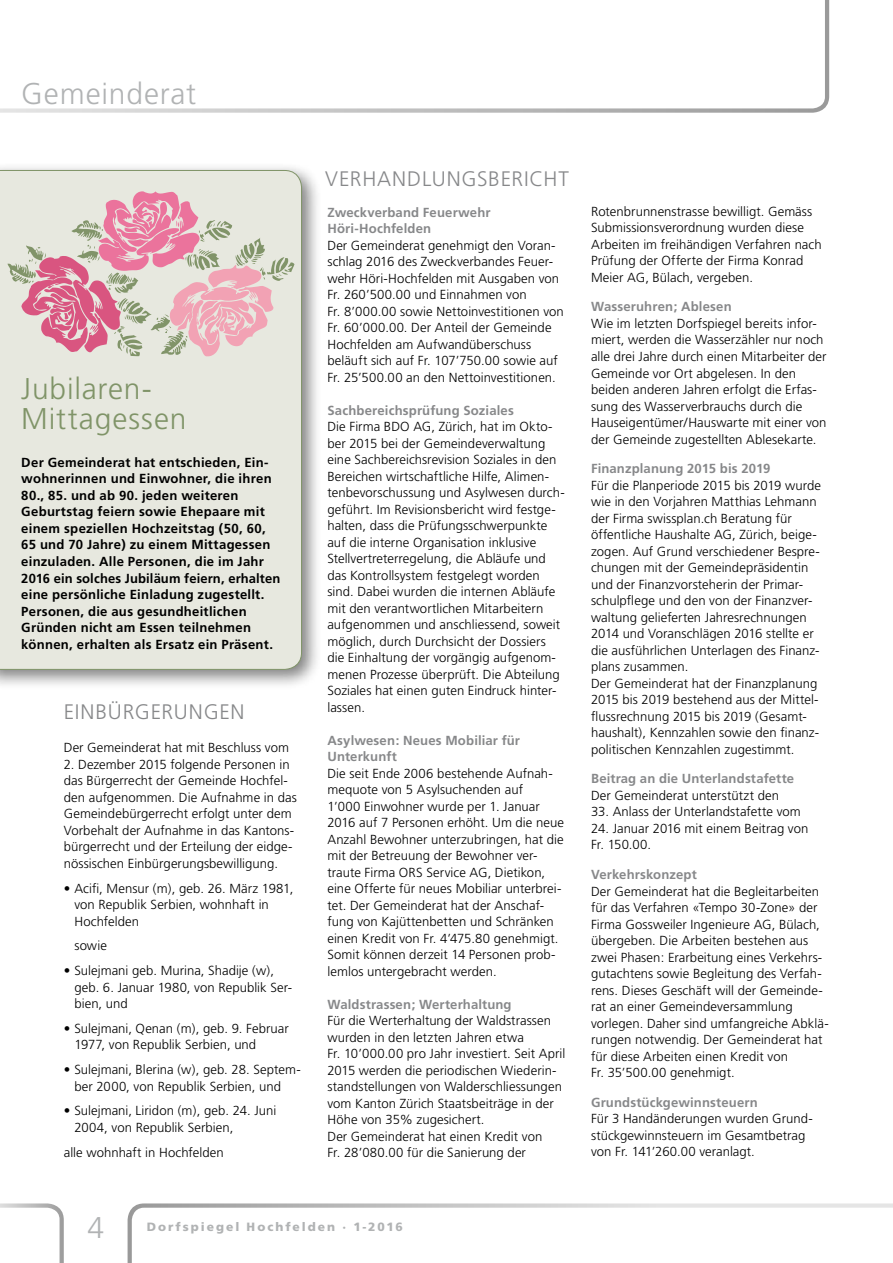
<style>
.page{position:relative;width:893px;height:1263px;background:#fff}
.page>*{position:absolute;margin:0;border:0;box-sizing:border-box;transform-origin:0 0}
.t1{font:300 30px/30px "Frutiger CE";letter-spacing:.03em;color:#809468}
.t2{font:300 30px "Frutiger CE";letter-spacing:.025em;color:#b1b3b4}
.t3{font:300 21px "Frutiger";letter-spacing:.035em;color:#87888a}
.t4{font:300 13.2px/16.5px "Frutiger";letter-spacing:.005em;color:#000}
.t5{font:700 13.2px/16.5px "Frutiger";letter-spacing:.02em;color:#000}
.t6{font:700 13.2px/16.5px "Frutiger";letter-spacing:.01em;color:#87888a}
.t7{font:900 12px "Frutiger";letter-spacing:.165em;color:#b1b3b4}
</style>
<div class="page">
<svg style="left:128px;top:1203px;width:765px;height:60px"></svg>
<svg style="left:0;top:1203px;width:64px;height:60px"></svg>
<svg style="left:0;top:0;width:829px;height:113px"></svg>
<div style="left:0;top:162px;width:322px;height:528px;background:#000;opacity:.5"></div>
<div style="left:0;top:170px;width:302px;height:500px;background:#e7e8df"></div>
<svg style="left:7px;top:191px;width:287px;height:165px;background:#e0c0c2"></svg>
<h1 class="t2" style="left:21px;top:76px;width:176px">Gemeinderat</h1>
<h1 class="t1" style="left:21px;top:374px;width:167px">Jubilaren-<br>Mittagessen</h1>
<p class="t5" style="left:21px;top:454px;width:261px">Der Gemeinderat hat entschieden, Ein&shy;wohnerinnen und Einwohner, die ihren 80., 85. und ab 90. jeden weiteren Geburtstag feiern sowie Ehepaare mit einem speziellen Hochzeitstag (50, 60, 65 und 70 Jahre) zu einem Mittagessen einzuladen. Alle Personen, die im Jahr 2016 ein solches Jubiläum feiern, erhalten eine persönliche Einladung zugestellt.<br>Personen, die aus gesundheitlichen Gründen nicht am Essen teilnehmen können, erhalten als Ersatz ein Präsent.</p>
<h2 class="t3" style="left:64px;top:700px;width:182px">EINBÜRGERUNGEN</h2>
<p class="t4" style="left:64px;top:740px;width:227px">Der Gemeinderat hat mit Beschluss vom</p>
<p class="t4" style="left:64px;top:756px;width:234px">2. Dezember 2015 folgende Personen in das Bürgerrecht der Gemeinde Hochfel&shy;den aufgenommen. Die Aufnahme in das Gemeindebürgerrecht erfolgt unter dem Vorbehalt der Aufnahme in das Kantons&shy;bürgerrecht und der Erteilung der eidge&shy;nössischen Einbürgerungsbewilligung.</p>
<p class="t4" style="left:74px;top:880px;width:220px;text-indent:-11px">• Acifi, Mensur (m), geb. 26. März 1981, von Republik Serbien, wohnhaft in<br>Hochfelden</p>
<p class="t4" style="left:74px;top:938px;width:34px">sowie</p>
<p class="t4" style="left:74px;top:962px;width:219px;text-indent:-11px">• Sulejmani geb. Murina, Shadije (w), geb. 6. Januar 1980, von Republik Ser&shy;bien, und</p>
<p class="t4" style="left:74px;top:1020px;width:216px;text-indent:-11px">• Sulejmani, Qenan (m), geb. 9. Februar<br>1977, von Republik Serbien, und</p>
<p class="t4" style="left:74px;top:1061px;width:228px;text-indent:-11px">• Sulejmani, Blerina (w), geb. 28. Septem&shy;ber 2000, von Republik Serbien, und</p>
<p class="t4" style="left:74px;top:1103px;width:203px;text-indent:-11px">• Sulejmani, Liridon (m), geb. 24. Juni<br>2004, von Republik Serbien,</p>
<p class="t4" style="left:64px;top:1144px;width:161px">alle wohnhaft in Hochfelden</p>
<h2 class="t3" style="left:325px;top:167px;width:245px">VERHANDLUNGSBERICHT</h2>
<p class="t6" style="left:327px;top:204px;width:165px">Zweckverband Feuerwehr<br>Höri-Hochfelden</p>
<p class="t4" style="left:327px;top:237px;width:238px">Der Gemeinderat genehmigt den Voran&shy;schlag 2016 des Zweckverbandes Feuer&shy;wehr Höri-Hochfelden mit Ausgaben von Fr. 260’500.00 und Einnahmen von<br>Fr. 8’000.00 sowie Nettoinvestitionen von Fr. 60’000.00. Der Anteil der Gemeinde Hochfelden am Aufwandüberschuss beläuft sich auf Fr. 107’750.00 sowie auf Fr. 25’500.00 an den Nettoinvestitionen.</p>
<p class="t6" style="left:327px;top:402px;width:188px">Sachbereichsprüfung Soziales</p>
<p class="t4" style="left:327px;top:419px;width:239px">Die Firma BDO AG, Zürich, hat im Okto&shy;ber 2015 bei der Gemeindeverwaltung eine Sachbereichsrevision Soziales in den Bereichen wirtschaftliche Hilfe, Alimen&shy;tenbevorschussung und Asylwesen durch&shy;geführt. Im Revisionsbericht wird festge&shy;halten, dass die Prüfungsschwerpunkte auf die interne Organisation inklusive Stellvertreterregelung, die Abläufe und das Kontrollsystem festgelegt worden sind. Dabei wurden die internen Abläufe mit den verantwortlichen Mitarbeitern aufgenommen und anschliessend, soweit möglich, durch Durchsicht der Dossiers die Einhaltung der vorgängig aufgenom&shy;menen Prozesse überprüft. Die Abteilung Soziales hat einen guten Eindruck hinter&shy;lassen.</p>
<p class="t6" style="left:327px;top:732px;width:194px">Asylwesen: Neues Mobiliar für<br>Unterkunft</p>
<p class="t4" style="left:327px;top:765px;width:238px">Die seit Ende 2006 bestehende Aufnah&shy;mequote von 5 Asylsuchenden auf<br>1’000 Einwohner wurde per 1. Januar 2016 auf 7 Personen erhöht. Um die neue Anzahl Bewohner unterzubringen, hat die mit der Betreuung der Bewohner ver&shy;traute Firma ORS Service AG, Dietikon, eine Offerte für neues Mobiliar unterbrei&shy;tet. Der Gemeinderat hat der Anschaf&shy;fung von Kajüttenbetten und Schränken einen Kredit von Fr. 4’475.80 genehmigt.<br>Somit können derzeit 14 Personen prob&shy;lemlos untergebracht werden.</p>
<p class="t6" style="left:327px;top:996px;width:186px">Waldstrassen; Werterhaltung</p>
<p class="t4" style="left:327px;top:1013px;width:239px">Für die Werterhaltung der Waldstrassen wurden in den letzten Jahren etwa<br>Fr. 10’000.00 pro Jahr investiert. Seit April 2015 werden die periodischen Wiederin&shy;standstellungen von Walderschliessungen vom Kanton Zürich Staatsbeiträge in der Höhe von 35% zugesichert.<br>Der Gemeinderat hat einen Kredit von<br>Fr. 28’080.00 für die Sanierung der</p>
<p class="t4" style="left:591px;top:203px;width:232px">Rotenbrunnenstrasse bewilligt. Gemäss Submissionsverordnung wurden diese Arbeiten im freihändigen Verfahren nach Prüfung der Offerte der Firma Konrad Meier AG, Bülach, vergeben.</p>
<p class="t6" style="left:591px;top:299px;width:142px">Wasseruhren; Ablesen</p>
<p class="t4" style="left:591px;top:315px;width:237px">Wie im letzten Dorfspiegel bereits infor&shy;miert, werden die Wasserzähler nur noch alle drei Jahre durch einen Mitarbeiter der Gemeinde vor Ort abgelesen. In den beiden anderen Jahren erfolgt die Erfas&shy;sung des Wasserverbrauchs durch die Hauseigentümer/Hauswarte mit einer von der Gemeinde zugestellten Ablesekarte.</p>
<p class="t6" style="left:591px;top:460px;width:181px">Finanzplanung 2015 bis 2019</p>
<p class="t4" style="left:591px;top:477px;width:231px">Für die Planperiode 2015 bis 2019 wurde wie in den Vorjahren Matthias Lehmann der Firma swissplan.ch Beratung für öffentliche Haushalte AG, Zürich, beige&shy;zogen. Auf Grund verschiedener Bespre&shy;chungen mit der Gemeindepräsidentin und der Finanzvorsteherin der Primar&shy;schulpflege und den von der Finanzver&shy;waltung gelieferten Jahresrechnungen 2014 und Voranschlägen 2016 stellte er die ausführlichen Unterlagen des Finanz&shy;plans zusammen.<br>Der Gemeinderat hat der Finanzplanung 2015 bis 2019 bestehend aus der Mittel&shy;flussrechnung 2015 bis 2019 (Gesamt&shy;haushalt), Kennzahlen sowie den finanz&shy;politischen Kennzahlen zugestimmt.</p>
<p class="t6" style="left:591px;top:771px;width:205px">Beitrag an die Unterlandstafette</p>
<p class="t4" style="left:591px;top:787px;width:189px">Der Gemeinderat unterstützt den</p>
<p class="t4" style="left:591px;top:804px;width:211px">33. Anlass der Unterlandstafette vom</p>
<p class="t4" style="left:591px;top:820px;width:219px">24. Januar 2016 mit einem Beitrag von<br>Fr. 150.00.</p>
<p class="t6" style="left:591px;top:866px;width:107px">Verkehrskonzept</p>
<p class="t4" style="left:591px;top:883px;width:239px">Der Gemeinderat hat die Begleitarbeiten für das Verfahren «Tempo 30-Zone» der Firma Gossweiler Ingenieure AG, Bülach, übergeben. Die Arbeiten bestehen aus zwei Phasen: Erarbeitung eines Verkehrs&shy;gutachtens sowie Begleitung des Verfah&shy;rens. Dieses Geschäft will der Gemeinde&shy;rat an einer Gemeindeversammlung vorlegen. Daher sind umfangreiche Abklä&shy;rungen notwendig. Der Gemeinderat hat für diese Arbeiten einen Kredit von<br>Fr. 35’500.00 genehmigt.</p>
<p class="t6" style="left:591px;top:1094px;width:168px">Grundstückgewinnsteuern</p>
<p class="t4" style="left:591px;top:1111px;width:223px">Für 3 Handänderungen wurden Grund&shy;stückgewinnsteuern im Gesamtbetrag von Fr. 141’260.00 veranlagt.</p>
<h1 class="t2" style="left:87px;top:1210px;width:18px">4</h1>
<p class="t7" style="left:147px;top:1219px;width:258px">Dorfspiegel Hochfelden · 1-2016</p>
</div>
